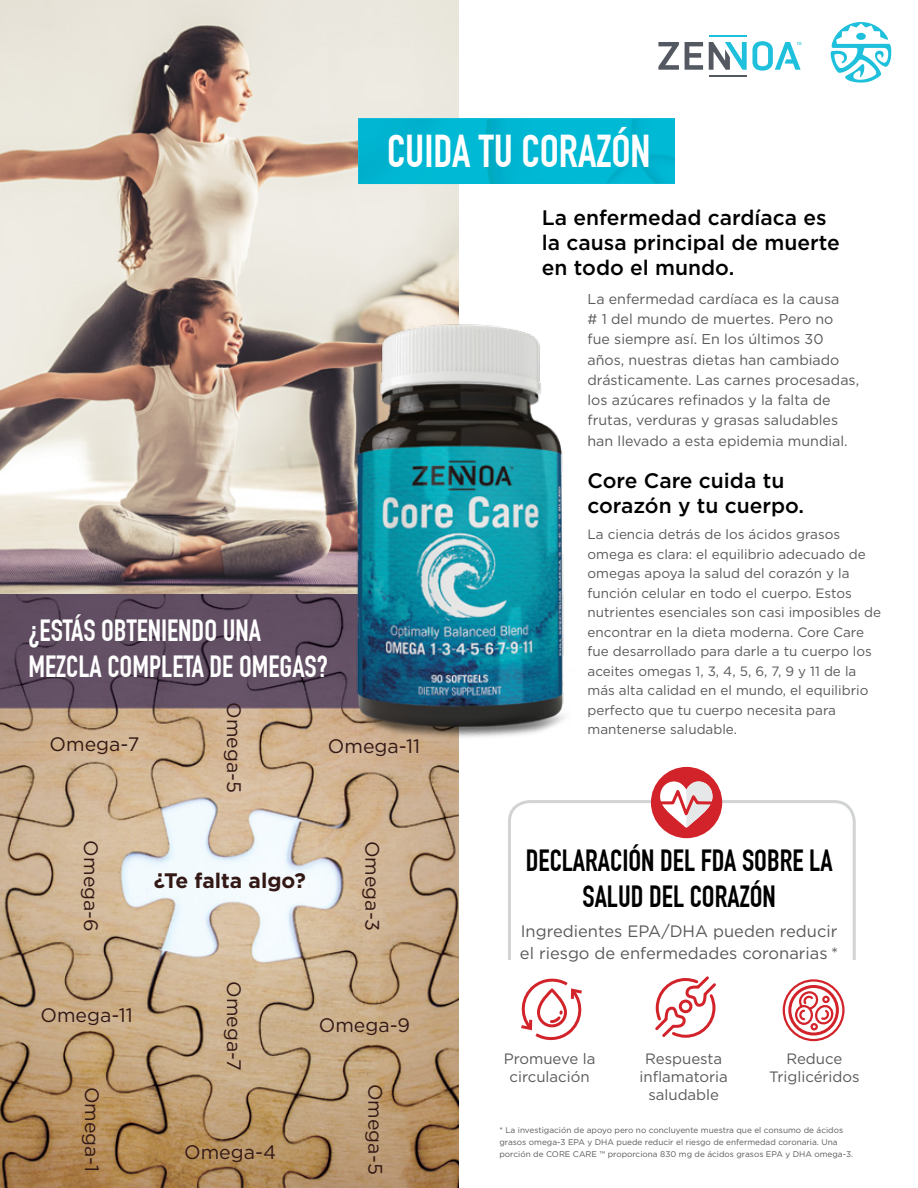
<style>
.page{position:relative;width:918px;height:1188px;background:#fff}
.page>*{position:absolute;margin:0;border:0;box-sizing:border-box;transform-origin:0 0}
.t1{font:700 45px "DIN Condensed";color:#fff}
.t2{font:700 30px/36px "DIN Condensed";color:#fff}
.t3{font:700 30px/36px "DIN Condensed";color:#000;text-align:center}
.t4{font:500 21px/25.2px "Gotham";color:#000}
.t5{font:700 21px "Gotham";color:#331916}
.t6{font:19.5px "Gotham";color:#331916}
.t7{font:16.5px/22.5px "Gotham";color:#58595b}
.t8{font:15px/18px "Gotham";color:#58595b;text-align:center}
.t9{font:14.25px/20.2px "Gotham";color:#58595b}
.t10{font:13.5px/19.5px "Gotham";color:#58595b}
.t11{font:8.25px/12px "Gotham";color:#58595b}
</style>
<div class="page">
<img style="left:0;top:0;width:459px;height:1188px">
<svg style="left:508px;top:799px;width:348px;height:161px"></svg>
<img style="left:332px;top:314px;width:233px;height:429px">
<svg style="left:521px;top:978px;width:61px;height:63px"></svg>
<img style="left:359px;top:119px;width:316px;height:65px">
<svg style="left:655px;top:976px;width:61px;height:62px"></svg>
<div style="left:679px;top:1000px;width:13px;height:13px;border:3px solid #d2232a;border-radius:50%"></div>
<div style="left:783px;top:979px;width:62px;height:62px;border:2px solid #d2232a;border-radius:50%"></div>
<div style="left:788px;top:985px;width:51px;height:51px;border:3px solid #d2232a;border-radius:50%"></div>
<div style="left:795px;top:1005px;width:18px;height:20px;border:2px solid #d2232a;border-radius:50%"></div>
<svg style="left:797px;top:988px;width:39px;height:40px"></svg>
<div style="left:822px;top:996px;width:8px;height:7px;border:2px solid #d2232a;border-radius:50%"></div>
<div style="left:810px;top:1023px;width:8px;height:7px;border:2px solid #d2232a;border-radius:50%"></div>
<div style="left:651px;top:767px;width:71px;height:71px;background:#d2232a;border-radius:50%"></div>
<svg style="left:657px;top:781px;width:59px;height:47px"></svg>
<svg style="left:830px;top:22px;width:62px;height:61px"></svg>
<hr style="left:709px;top:35px;width:38px;height:2px;background:#1fc0db">
<svg style="left:685px;top:42px;width:18px;height:28px"></svg>
<svg style="left:709px;top:41px;width:92px;height:30px"></svg>
<hr style="left:709px;top:75px;width:38px;height:2px;background:#545861">
<svg style="left:658px;top:42px;width:21px;height:28px"></svg>
<h1 class="t1" style="left:387px;top:125px;width:265px">CUIDA TU CORAZÓN</h1>
<h3 class="t4" style="left:542px;top:204px;width:300px">La enfermedad cardíaca es la causa principal de muerte en todo el mundo.</h3>
<h2 class="t2" style="left:28px;top:613px;width:301px">¿ESTÁS OBTENIENDO UNA<br>MEZCLA COMPLETA DE OMEGAS?</h2>
<h3 class="t6" style="left:247px;top:702px;width:92px;rotate:90deg">Omega-5</h3>
<h3 class="t6" style="left:50px;top:731px;width:91px">Omega-7</h3>
<h3 class="t6" style="left:328px;top:734px;width:94px">Omega-11</h3>
<h3 class="t6" style="left:104px;top:840px;width:93px;rotate:90deg">Omega-6</h3>
<h3 class="t6" style="left:385px;top:841px;width:92px;rotate:90deg">Omega-3</h3>
<h3 class="t5" style="left:154px;top:867px;width:153px">¿Te falta algo?</h3>
<h3 class="t6" style="left:41px;top:1002px;width:94px">Omega-11</h3>
<h3 class="t6" style="left:247px;top:981px;width:91px;rotate:90deg">Omega-7</h3>
<h3 class="t6" style="left:319px;top:1013px;width:93px">Omega-9</h3>
<h3 class="t6" style="left:104px;top:1087px;width:87px;rotate:90deg">Omega-1</h3>
<h3 class="t6" style="left:388px;top:1084px;width:92px;rotate:90deg">Omega-5</h3>
<h3 class="t6" style="left:184px;top:1139px;width:93px">Omega-4</h3>
<p class="t9" style="left:588px;top:288px;width:273px">La enfermedad cardíaca es la causa<br># 1 del mundo de muertes. Pero no fue siempre así. En los últimos 30 años, nuestras dietas han cambiado drásticamente. Las carnes procesadas, los azúcares refinados y la falta de frutas, verduras y grasas saludables han llevado a esta epidemia mundial.</p>
<h3 class="t4" style="left:588px;top:467px;width:218px">Core Care cuida tu corazón y tu cuerpo.</h3>
<p class="t10" style="left:588px;top:524px;width:295px">La ciencia detrás de los ácidos grasos omega es clara: el equilibrio adecuado de omegas apoya la salud del corazón y la función celular en todo el cuerpo. Estos nutrientes esenciales son casi imposibles de encontrar en la dieta moderna. Core Care fue desarrollado para darle a tu cuerpo los aceites omegas 1, 3, 4, 5, 6, 7, 9 y 11 de la más alta calidad en el mundo, el equilibrio perfecto que tu cuerpo necesita para mantenerse saludable.</p>
<h2 class="t3" style="left:526px;top:843px;width:308px">DECLARACIÓN DEL FDA SOBRE LA<br>SALUD DEL CORAZÓN</h2>
<p class="t7" style="left:520px;top:919px;width:320px">Ingredientes EPA/DHA pueden reducir el riesgo de enfermedades coronarias *</p>
<p class="t8" style="left:504px;top:1050px;width:93px">Promueve la circulación</p>
<p class="t8" style="left:640px;top:1050px;width:90px">Respuesta inflamatoria saludable</p>
<p class="t8" style="left:769px;top:1050px;width:92px">Reduce<br>Triglicéridos</p>
<p class="t11" style="left:500px;top:1124px;width:355px">* La investigación de apoyo pero no concluyente muestra que el consumo de ácidos grasos omega-3 EPA y DHA puede reducir el riesgo de enfermedad coronaria. Una porción de CORE CARE ™ proporciona 830 mg de ácidos grasos EPA y DHA omega-3.</p>
</div>
